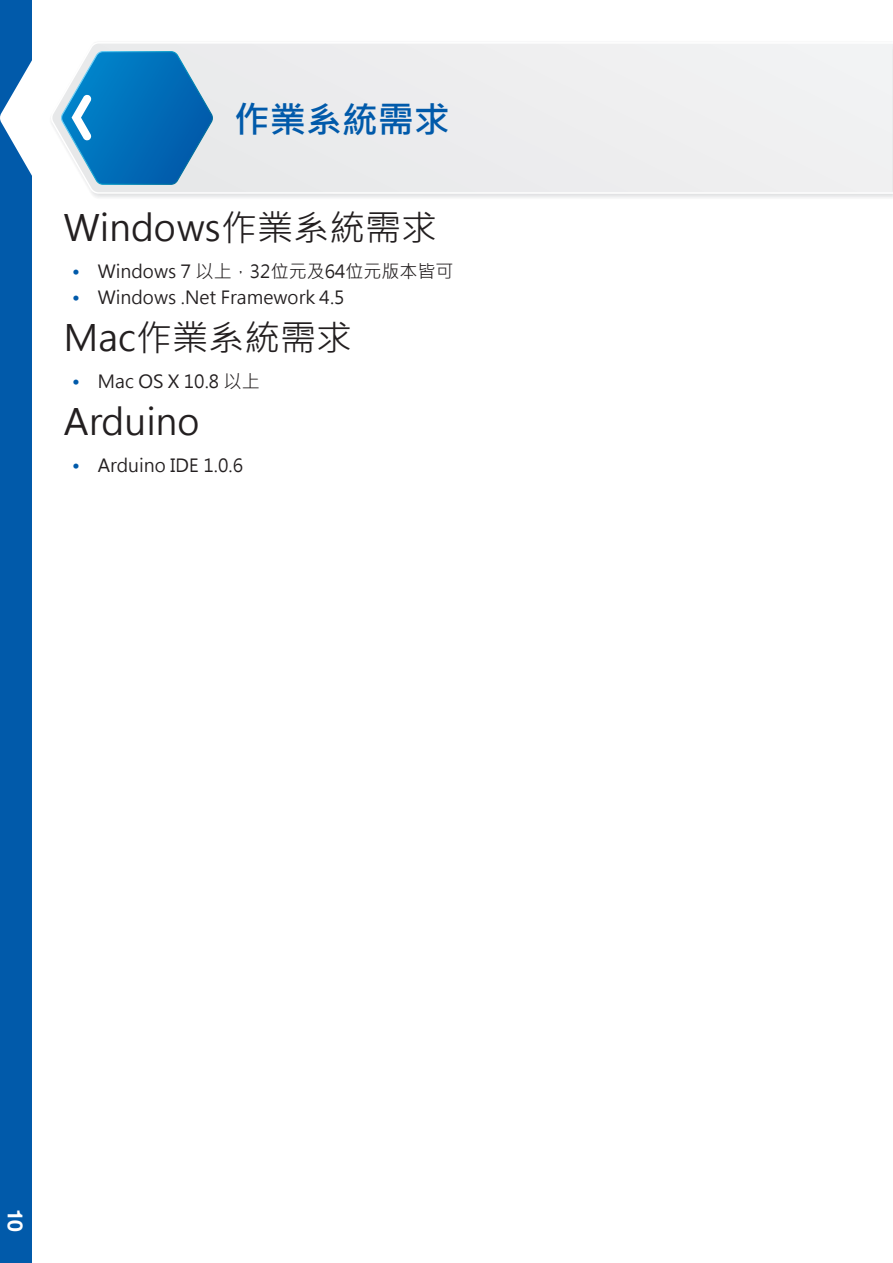
<style>
.page{position:relative;width:893px;height:1263px;background:#fff}
.page>*{position:absolute;margin:0;border:0;box-sizing:border-box;transform-origin:0 0}
.Heading_1{font:36px "Microsoft Jheng Hei";color:#231f20}
.Chapter_Title{font:700 36px "Microsoft Jheng Hei";color:#015aaa}
.t1{font:700 21px "Helvetica Neue";color:#fff}
.t2{font:18px "Microsoft Jheng Hei";color:#231f20}
.s1{color:#015aaa}
</style>
<div class="page">
<div style="left:0;top:0;width:32px;height:1263px;background:#015aaa"></div>
<svg style="left:0;top:60px;width:32px;height:116px"></svg>
<div style="left:92px;top:44px;width:801px;height:150px;background:#eeeeef"></div>
<svg style="left:51px;top:44px;width:162px;height:149px"></svg>
<p class="Chapter_Title" style="left:234px;top:98px;width:218px">作業系統需求</p>
<p class="Heading_1" style="left:64px;top:206px;width:375px">Windows作業系統需求</p>
<p class="t2" style="left:72px;top:260px;width:383px"><span class="s1">•</span> Windows 7 以上，32位元及64位元版本皆可</p>
<p class="t2" style="left:72px;top:286px;width:274px"><span class="s1">•</span> Windows .Net Framework 4.5</p>
<p class="Heading_1" style="left:64px;top:315px;width:290px">Mac作業系統需求</p>
<p class="t2" style="left:72px;top:370px;width:189px"><span class="s1">•</span> Mac OS X 10.8 以上</p>
<p class="Heading_1" style="left:64px;top:399px;width:138px">Arduino</p>
<p class="t2" style="left:72px;top:454px;width:172px"><span class="s1">•</span> Arduino IDE 1.0.6</p>
<p class="t1" style="left:28px;top:1209px;width:25px;rotate:90deg">10</p>
</div>
